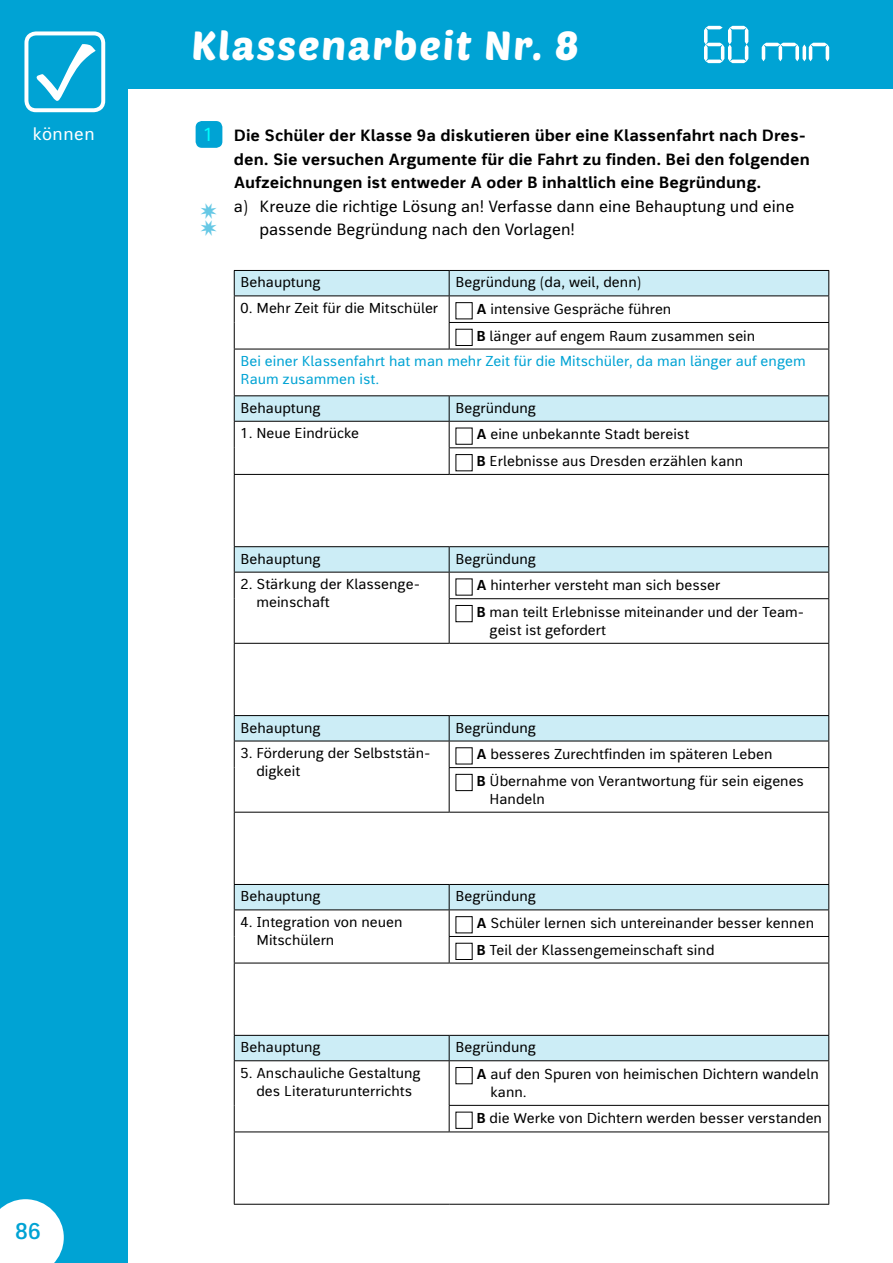
<style>
.page{position:relative;width:893px;height:1263px;background:#fff}
.page>*{position:absolute;margin:0;border:0;box-sizing:border-box;transform-origin:0 0}
.t1{font:37.5px "bs Ventone Display 1";letter-spacing:.05em;color:#fff}
.t2{font:600 22.5px "bs Thomas Sans 1";color:#00a3d4}
.t3{font:17.4px "bs Thomas Sans 1";letter-spacing:.03em;color:#fff}
.t4{font:700 16.2px/23.4px "bs Thomas Sans 1";color:#000}
.t5{font:16.2px/23.4px "bs Thomas Sans 1";color:#000}
.t6{font:14.25px/18px "bs Thomas Sans 1";color:#000}
.t7{font:14.25px "bs Thomas Sans 1";color:#00a3d4}
.s1{font-weight:400;font-size:18.75px;color:#fff}
.s2{font-weight:700}
</style>
<div class="page">
<div style="left:0;top:0;width:128px;height:1263px;background:#00a3d4"></div>
<svg style="left:0;top:1199px;width:64px;height:64px;background:#dff3f9"></svg>
<div style="left:0;top:0;width:893px;height:89px;background:#00a3d4"></div>
<div style="left:24px;top:31px;width:81px;height:81px;border:4px solid #fff;border-radius:9px"></div>
<svg style="left:36px;top:44px;width:60px;height:57px"></svg>
<div style="left:235px;top:271px;width:593px;height:24px;background:#ccedf6"></div>
<svg style="left:235px;top:296px;width:593px;height:908px"></svg>
<hr style="left:449px;top:322px;width:380px;height:1px;background:#000">
<svg style="left:449px;top:271px;width:1px;height:78px"></svg>
<svg style="left:828px;top:271px;width:1px;height:78px"></svg>
<hr style="left:234px;top:421px;width:215px;height:1px;background:#000">
<hr style="left:449px;top:421px;width:380px;height:1px;background:#000">
<hr style="left:449px;top:447px;width:380px;height:1px;background:#000">
<svg style="left:449px;top:396px;width:1px;height:78px"></svg>
<svg style="left:828px;top:396px;width:1px;height:78px"></svg>
<hr style="left:234px;top:572px;width:215px;height:1px;background:#000">
<hr style="left:449px;top:572px;width:380px;height:1px;background:#000">
<svg style="left:449px;top:547px;width:1px;height:51px"></svg>
<svg style="left:828px;top:547px;width:1px;height:51px"></svg>
<hr style="left:449px;top:598px;width:380px;height:1px;background:#000">
<hr style="left:449px;top:599px;width:1px;height:44px;background:#000">
<hr style="left:828px;top:599px;width:1px;height:44px;background:#000">
<hr style="left:234px;top:741px;width:215px;height:1px;background:#000">
<svg style="left:449px;top:716px;width:1px;height:51px"></svg>
<svg style="left:828px;top:716px;width:1px;height:51px"></svg>
<hr style="left:449px;top:768px;width:1px;height:44px;background:#000">
<hr style="left:828px;top:768px;width:1px;height:44px;background:#000">
<hr style="left:234px;top:909px;width:215px;height:1px;background:#000">
<svg style="left:449px;top:885px;width:1px;height:78px"></svg>
<svg style="left:828px;top:885px;width:1px;height:78px"></svg>
<svg style="left:449px;top:1036px;width:1px;height:24px"></svg>
<svg style="left:828px;top:1036px;width:1px;height:24px"></svg>
<hr style="left:234px;top:1060px;width:215px;height:1px;background:#000">
<hr style="left:449px;top:1061px;width:1px;height:44px;background:#000">
<hr style="left:828px;top:1061px;width:1px;height:44px;background:#000">
<svg style="left:449px;top:1106px;width:1px;height:25px"></svg>
<svg style="left:828px;top:1106px;width:1px;height:25px"></svg>
<hr style="left:234px;top:270px;width:215px;height:1px;background:#000">
<hr style="left:449px;top:270px;width:380px;height:1px;background:#000">
<hr style="left:234px;top:349px;width:215px;height:1px;background:#000">
<hr style="left:234px;top:349px;width:1px;height:46px;background:#000">
<hr style="left:449px;top:349px;width:380px;height:1px;background:#000">
<hr style="left:828px;top:349px;width:1px;height:46px;background:#000">
<hr style="left:234px;top:395px;width:215px;height:1px;background:#000">
<hr style="left:449px;top:395px;width:380px;height:1px;background:#000">
<hr style="left:234px;top:474px;width:215px;height:1px;background:#000">
<hr style="left:234px;top:475px;width:1px;height:71px;background:#000">
<hr style="left:449px;top:474px;width:380px;height:1px;background:#000">
<hr style="left:828px;top:475px;width:1px;height:71px;background:#000">
<hr style="left:234px;top:546px;width:215px;height:1px;background:#000">
<hr style="left:449px;top:546px;width:380px;height:1px;background:#000">
<hr style="left:449px;top:741px;width:380px;height:1px;background:#000">
<hr style="left:449px;top:767px;width:380px;height:1px;background:#000">
<hr style="left:449px;top:909px;width:380px;height:1px;background:#000">
<hr style="left:449px;top:936px;width:380px;height:1px;background:#000">
<hr style="left:449px;top:1060px;width:380px;height:1px;background:#000">
<hr style="left:449px;top:1105px;width:380px;height:1px;background:#000">
<hr style="left:234px;top:643px;width:215px;height:1px;background:#000">
<hr style="left:234px;top:644px;width:1px;height:71px;background:#000">
<hr style="left:449px;top:643px;width:380px;height:1px;background:#000">
<hr style="left:828px;top:644px;width:1px;height:71px;background:#000">
<hr style="left:234px;top:715px;width:215px;height:1px;background:#000">
<hr style="left:449px;top:715px;width:380px;height:1px;background:#000">
<svg style="left:234px;top:396px;width:1px;height:78px"></svg>
<svg style="left:234px;top:547px;width:1px;height:52px"></svg>
<hr style="left:234px;top:599px;width:1px;height:44px;background:#000">
<svg style="left:234px;top:716px;width:1px;height:51px"></svg>
<hr style="left:234px;top:767px;width:1px;height:45px;background:#000">
<hr style="left:234px;top:812px;width:215px;height:1px;background:#000">
<hr style="left:234px;top:812px;width:1px;height:72px;background:#000">
<hr style="left:449px;top:812px;width:380px;height:1px;background:#000">
<hr style="left:828px;top:812px;width:1px;height:72px;background:#000">
<hr style="left:234px;top:884px;width:215px;height:1px;background:#000">
<hr style="left:449px;top:884px;width:380px;height:1px;background:#000">
<svg style="left:234px;top:885px;width:1px;height:78px"></svg>
<svg style="left:234px;top:1036px;width:1px;height:24px"></svg>
<hr style="left:234px;top:1061px;width:1px;height:44px;background:#000">
<svg style="left:234px;top:1105px;width:1px;height:26px"></svg>
<svg style="left:234px;top:271px;width:1px;height:78px"></svg>
<hr style="left:234px;top:295px;width:215px;height:1px;background:#000">
<hr style="left:449px;top:295px;width:380px;height:1px;background:#000">
<hr style="left:234px;top:963px;width:215px;height:1px;background:#000">
<hr style="left:234px;top:963px;width:1px;height:72px;background:#000">
<hr style="left:449px;top:963px;width:380px;height:1px;background:#000">
<hr style="left:828px;top:963px;width:1px;height:72px;background:#000">
<hr style="left:234px;top:1035px;width:215px;height:1px;background:#000">
<hr style="left:449px;top:1035px;width:380px;height:1px;background:#000">
<hr style="left:234px;top:1131px;width:215px;height:1px;background:#000">
<hr style="left:234px;top:1132px;width:1px;height:72px;background:#000">
<hr style="left:449px;top:1131px;width:380px;height:1px;background:#000">
<hr style="left:828px;top:1132px;width:1px;height:72px;background:#000">
<hr style="left:234px;top:1204px;width:215px;height:1px;background:#000">
<hr style="left:449px;top:1204px;width:380px;height:1px;background:#000">
<div style="left:456px;top:605px;width:17px;height:17px;border:1px solid #000"></div>
<div style="left:456px;top:774px;width:17px;height:17px;border:1px solid #000"></div>
<div style="left:196px;top:121px;width:26px;height:27px;background:#00a3d4;border-radius:6px"></div>
<svg style="left:704px;top:26px;width:44px;height:37px"></svg>
<svg style="left:762px;top:43px;width:67px;height:18px"></svg>
<p class="t3" style="left:33px;top:123px;width:64px">können</p>
<h2 class="t2" style="left:15px;top:1217px;width:27px">86</h2>
<h1 class="t1" style="left:191px;top:19px;width:389px">Klassenarbeit Nr. 8</h1>
<p class="t4" style="left:234px;top:125px;width:577px;text-indent:-31px"><span class="s1">1</span> Die Schüler der Klasse 9a diskutieren über eine Klassenfahrt nach Dres&shy;den. Sie versuchen Argumente für die Fahrt zu finden. Bei den folgenden<br>Aufzeichnungen ist entweder A oder B inhaltlich eine Begründung.</p>
<p class="t5" style="left:259px;top:195px;width:536px;text-indent:-26px">a) Kreuze die richtige Lösung an! Verfasse dann eine Behauptung und eine passende Begründung nach den Vorlagen!</p>
<p class="t6" style="left:241px;top:274px;width:82px">Behauptung</p>
<p class="t6" style="left:456px;top:274px;width:187px">Begründung (da, weil, denn)</p>
<p class="t6" style="left:241px;top:300px;width:199px">0. Mehr Zeit für die Mitschüler</p>
<p class="t6" style="left:476px;top:301px;width:197px"><span class="s2">A</span> intensive Gespräche führen</p>
<p class="t6" style="left:476px;top:328px;width:280px"><span class="s2">B</span> länger auf engem Raum zusammen sein</p>
<p class="t7" style="left:241px;top:352px;width:567px">Bei einer Klassenfahrt hat man mehr Zeit für die Mitschüler, da man länger auf engem</p>
<p class="t7" style="left:241px;top:370px;width:140px">Raum zusammen ist.</p>
<p class="t6" style="left:241px;top:400px;width:82px">Behauptung</p>
<p class="t6" style="left:456px;top:400px;width:82px">Begründung</p>
<p class="t6" style="left:241px;top:425px;width:120px">1. Neue Eindrücke</p>
<p class="t6" style="left:476px;top:422px;width:268px;line-height:26.5px"><span class="s2">A</span> eine unbekannte Stadt bereist<br><span class="s2">B</span> Erlebnisse aus Dresden erzählen kann</p>
<p class="t6" style="left:241px;top:551px;width:82px">Behauptung</p>
<p class="t6" style="left:456px;top:551px;width:82px">Begründung</p>
<p class="t6" style="left:256px;top:576px;width:165px;text-indent:-16px">2. Stärkung der Klassenge&shy;meinschaft</p>
<p class="t6" style="left:476px;top:573px;width:329px;line-height:26.5px"><span class="s2">A</span> hinterher versteht man sich besser<br><span class="s2">B</span> man teilt Erlebnisse miteinander und der Team-</p>
<p class="t6" style="left:490px;top:622px;width:118px">geist ist gefordert</p>
<p class="t6" style="left:241px;top:720px;width:82px">Behauptung</p>
<p class="t6" style="left:455px;top:720px;width:82px">Begründung</p>
<p class="t6" style="left:256px;top:745px;width:176px;text-indent:-16px">3. Förderung der Selbststän&shy;digkeit</p>
<p class="t6" style="left:476px;top:742px;width:329px;line-height:26.5px"><span class="s2">A</span> besseres Zurechtfinden im späteren Leben<br><span class="s2">B</span> Übernahme von Verantwortung für sein eigenes</p>
<p class="t6" style="left:490px;top:791px;width:57px">Handeln</p>
<p class="t6" style="left:241px;top:888px;width:82px">Behauptung</p>
<p class="t6" style="left:455px;top:888px;width:82px">Begründung</p>
<p class="t6" style="left:256px;top:914px;width:148px;text-indent:-16px">4. Integration von neuen<br>Mitschülern</p>
<p class="t6" style="left:476px;top:911px;width:339px;line-height:26.5px"><span class="s2">A</span> Schüler lernen sich untereinander besser kennen<br><span class="s2">B</span> Teil der Klassengemeinschaft sind</p>
<p class="t6" style="left:241px;top:1039px;width:82px">Behauptung</p>
<p class="t6" style="left:456px;top:1039px;width:82px">Begründung</p>
<p class="t6" style="left:241px;top:1065px;width:182px;text-align:center">5. Anschauliche Gestaltung des Literaturunterrichts</p>
<p class="t6" style="left:490px;top:1066px;width:330px;text-indent:-14px"><span class="s2">A</span> auf den Spuren von heimischen Dichtern wandeln kann.</p>
<p class="t6" style="left:476px;top:1110px;width:347px"><span class="s2">B</span> die Werke von Dichtern werden besser verstanden</p>
</div>
